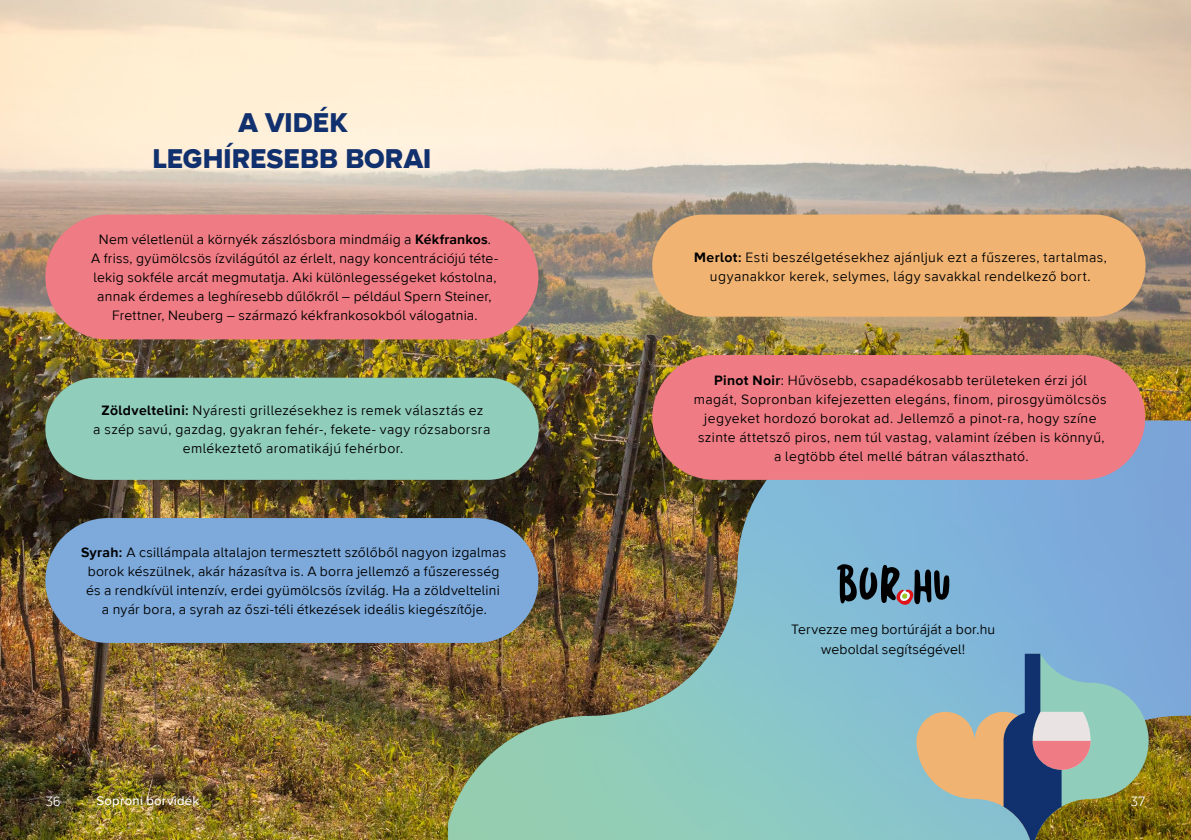
<style>
.page{position:relative;width:1191px;height:840px;background:#fff}
.page>*{position:absolute;margin:0;border:0;box-sizing:border-box;transform-origin:0 0}
.t1{font:800 28px/36px "Wonder Unit Sans";color:#11306e;text-align:center}
.t2{font:14px/19px "Wonder Unit Sans";letter-spacing:.02em;color:#000;text-align:center}
.t3{font:14px "Wonder Unit Sans";color:#fff}
.t4{font:500 13px "Wonder Unit Sans";letter-spacing:.025em;color:#fff}
.s1{font-weight:700}
</style>
<div class="page">
<img style="left:0;top:0;width:1191px;height:839px">
<div style="left:45px;top:377px;width:494px;height:102px;background:#91cdbb;border-radius:51px"></div>
<div style="left:45px;top:214px;width:493px;height:125px;background:#ef7b84;border-radius:62px"></div>
<div style="left:45px;top:517px;width:493px;height:125px;background:#7da9db;border-radius:62px"></div>
<img style="left:448px;top:420px;width:743px;height:419px">
<svg style="left:916px;top:653px;width:232px;height:186px;background:#8da19c"></svg>
<svg style="left:837px;top:564px;width:112px;height:41px;background:#50697a"></svg>
<div style="left:652px;top:214px;width:493px;height:102px;background:#f0b372;border-radius:51px"></div>
<div style="left:652px;top:355px;width:493px;height:124px;background:#ef7b84;border-radius:62px"></div>
<h1 class="t1" style="left:152px;top:106px;width:280px">A VIDÉK<br>LEGHÍRESEBB BORAI</h1>
<p class="t2" style="left:91px;top:230px;width:408px">Nem véletlenül a környék zászlósbora mindmáig a <span class="s1">Kékfrankos</span>.<br>A friss, gyümölcsös ízvilágútól az érlelt, nagy koncentrációjú téte&shy;lekig sokféle arcát megmutatja. Aki különlegességeket kóstolna, annak érdemes a leghíresebb dűlőkről – például Spern Steiner, Frettner, Neuberg – származó kékfrankosokból válogatnia.</p>
<p class="t2" style="left:93px;top:401px;width:398px"><span class="s1">Zöldveltelini:</span> Nyáresti grillezésekhez is remek választás ez<br>a szép savú, gazdag, gyakran fehér-, fekete- vagy rózsaborsra emlékeztető aromatikájú fehérbor.</p>
<p class="t2" style="left:81px;top:543px;width:427px"><span class="s1">Syrah:</span> A csillámpala altalajon termesztett szőlőből nagyon izgalmas borok készülnek, akár házasítva is. A borra jellemző a fűszeresség és a rendkívül intenzív, erdei gyümölcsös ízvilág. Ha a zöldveltelini<br>a nyár bora, a syrah az őszi-téli étkezések ideális kiegészítője.</p>
<p class="t2" style="left:694px;top:247px;width:414px"><span class="s1">Merlot:</span> Esti beszélgetésekhez ajánljuk ezt a fűszeres, tartalmas, ugyanakkor kerek, selymes, lágy savakkal rendelkező bort.</p>
<p class="t2" style="left:694px;top:370px;width:414px"><span class="s1">Pinot Noir</span>: Hűvösebb, csapadékosabb területeken érzi jól magát, Sopronban kifejezetten elegáns, finom, pirosgyümölcsös jegyeket hordozó borokat ad. Jellemző a pinot-ra, hogy színe szinte áttetsző piros, nem túl vastag, valamint ízében is könnyű, a legtöbb étel mellé bátran választható.</p>
<p class="t2" style="left:791px;top:619px;width:205px;line-height:20px">Tervezze meg bortúráját a bor.hu weboldal segítségével!</p>
<p class="t4" style="left:97px;top:792px;width:104px">Soproni borvidék</p>
<p class="t3" style="left:45px;top:792px;width:17px">36</p>
<p class="t3" style="left:1130px;top:792px;width:16px">37</p>
</div>
